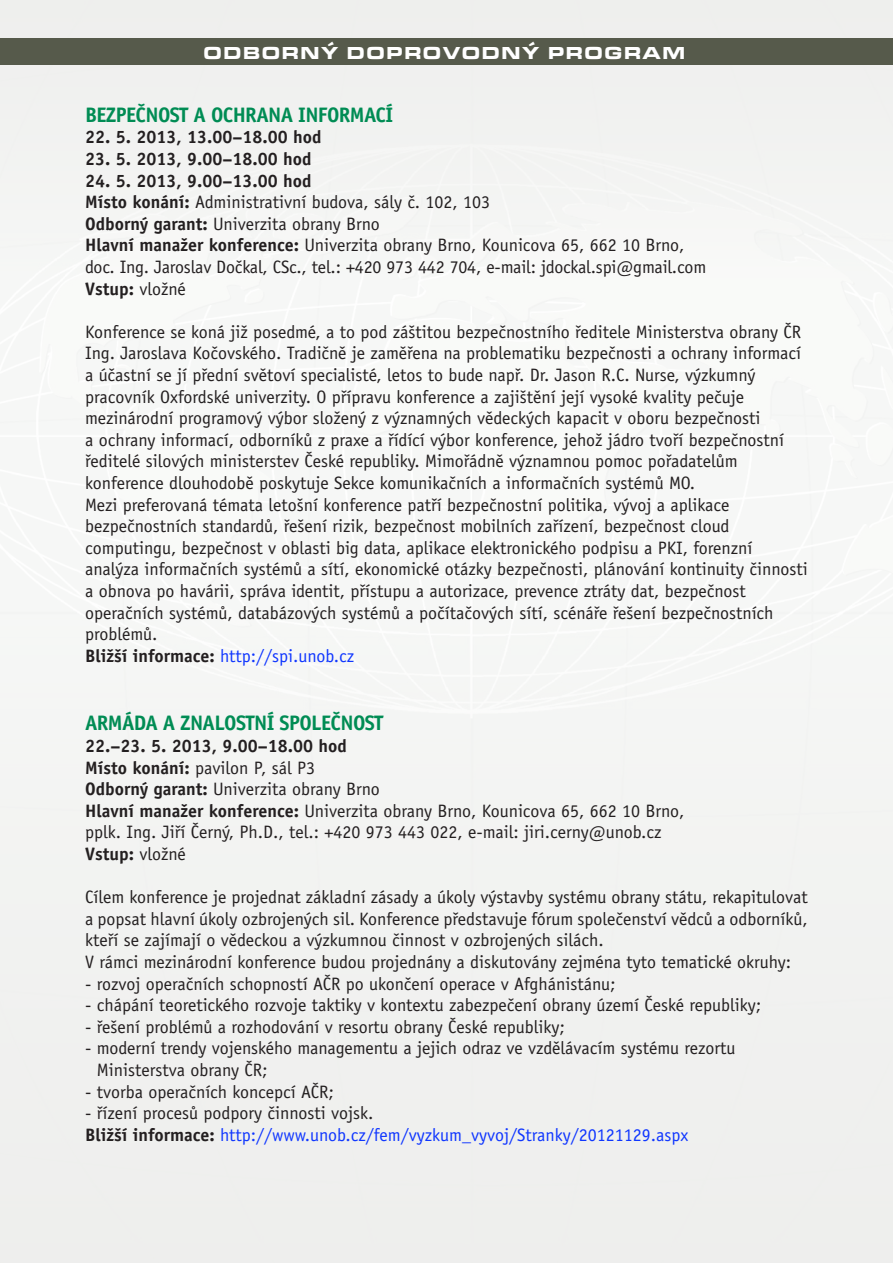
<style>
.page{position:relative;width:893px;height:1263px;background:#fff}
.page>*{position:absolute;margin:0;border:0;box-sizing:border-box;transform-origin:0 0}
.t1{font:700 21px "Officina Sans CE";letter-spacing:-.03em;color:#008c54}
.t2{font:18px/21.6px "Officina Sans CE";color:#231f20}
.t3{font:18px/21.6px "Officina Sans CE";color:#0f36ff}
.t4{font:700 18px "Officina Sans CE";color:#231f20}
.t5{font:18px "Microgramma DCE Bold Exte";letter-spacing:.13em;color:#fff}
.s1{font-weight:700}
.s2{color:#0f36ff}
.s3{color:#231f20}
.s4{font-weight:700;color:#231f20}
</style>
<div class="page">
<div style="left:0;top:38px;width:893px;height:27px;background:#565a4b"></div>
<p class="t5" style="left:204px;top:41px;width:60px">ODBORN</p>
<p class="t5" style="left:321px;top:41px;width:103px">Ý DOPROVO</p>
<p class="t5" style="left:482px;top:41px;width:163px">DNÝ PROGRAM</p>
<p class="t1" style="left:85px;top:103px;width:310px">BEZPEČNOST A OCHRANA INFORMACÍ</p>
<p class="t4" style="left:85px;top:127px;width:238px">22. 5. 2013, 13.00–18.00 hod</p>
<p class="t4" style="left:85px;top:149px;width:228px">23. 5. 2013, 9.00–18.00 hod</p>
<p class="t2" style="left:85px;top:170px;width:623px"><span class="s1">24. 5. 2013, 9.00–13.00 hod<br>Místo konání:</span> Administrativní budova, sály č. 102, 103<br><span class="s1">Odborný garant:</span> Univerzita obrany Brno<br><span class="s1">Hlavní manažer konference:</span> Univerzita obrany Brno, Kounicova 65, 662 10 Brno, doc. Ing. Jaroslav Dočkal, CSc., tel.: +420 973 442 704, e-mail: jdockal.spi@gmail.com <span class="s1">Vstup:</span> vložné</p>
<p class="t2" style="left:85px;top:321px;width:724px">Konference se koná již posedmé, a to pod záštitou bezpečnostního ředitele Ministerstva obrany ČR Ing. Jaroslava Kočovského. Tradičně je zaměřena na problematiku bezpečnosti a ochrany informací a účastní se jí přední světoví specialisté, letos to bude např. Dr. Jason R.C. Nurse, výzkumný pracovník Oxfordské univerzity. O přípravu konference a zajištění její vysoké kvality pečuje mezinárodní programový výbor složený z významných vědeckých kapacit v oboru bezpečnosti<br>a ochrany informací, odborníků z praxe a řídící výbor konference, jehož jádro tvoří bezpečnostní ředitelé silových ministerstev České republiky. Mimořádně významnou pomoc pořadatelům konference dlouhodobě poskytuje Sekce komunikačních a informačních systémů MO.<br>Mezi preferovaná témata letošní konference patří bezpečnostní politika, vývoj a aplikace bezpečnostních standardů, řešení rizik, bezpečnost mobilních zařízení, bezpečnost cloud computingu, bezpečnost v oblasti big data, aplikace elektronického podpisu a PKI, forenzní analýza informačních systémů a sítí, ekonomické otázky bezpečnosti, plánování kontinuity činnosti a obnova po havárii, správa identit, přístupu a autorizace, prevence ztráty dat, bezpečnost operačních systémů, databázových systémů a počítačových sítí, scénáře řešení bezpečnostních problémů.<br><span class="s1">Bližší informace:</span> <span class="s2">http://spi.unob.cz</span></p>
<p class="t1" style="left:85px;top:711px;width:300px">ARMÁDA A ZNALOSTNÍ SPOLEČNOST</p>
<p class="t2" style="left:85px;top:735px;width:601px"><span class="s1">22.–23. 5. 2013, 9.00–18.00 hod<br>Místo konání:</span> pavilon P, sál P3<br><span class="s1">Odborný garant:</span> Univerzita obrany Brno<br><span class="s1">Hlavní manažer konference:</span> Univerzita obrany Brno, Kounicova 65, 662 10 Brno, pplk. Ing. Jiří Černý, Ph.D., tel.: +420 973 443 022, e-mail: jiri.cerny@unob.cz <span class="s1">Vstup:</span> vložné</p>
<p class="t2" style="left:85px;top:886px;width:724px">Cílem konference je projednat základní zásady a úkoly výstavby systému obrany státu, rekapitulovat a popsat hlavní úkoly ozbrojených sil. Konference představuje fórum společenství vědců a odborníků, kteří se zajímají o vědeckou a výzkumnou činnost v ozbrojených silách.<br>V rámci mezinárodní konference budou projednány a diskutovány zejména tyto tematické okruhy:</p>
<p class="t2" style="left:85px;top:973px;width:532px">- rozvoj operačních schopností AČR po ukončení operace v Afghánistánu;</p>
<p class="t2" style="left:85px;top:994px;width:678px">- chápání teoretického rozvoje taktiky v kontextu zabezpečení obrany území České republiky;</p>
<p class="t2" style="left:85px;top:1016px;width:481px">- řešení problémů a rozhodování v resortu obrany České republiky;</p>
<p class="t2" style="left:97px;top:1037px;width:640px;text-indent:-12px">- moderní trendy vojenského managementu a jejich odraz ve vzdělávacím systému rezortu<br>Ministerstva obrany ČR;</p>
<p class="t2" style="left:85px;top:1081px;width:250px">- tvorba operačních koncepcí AČR;</p>
<p class="t3" style="left:85px;top:1102px;width:605px"><span class="s3">- řízení procesů podpory činnosti vojsk.<br></span><span class="s4">Bližší informace:</span> http://www.unob.cz/fem/vyzkum_vyvoj/Stranky/20121129.aspx</p>
</div>
